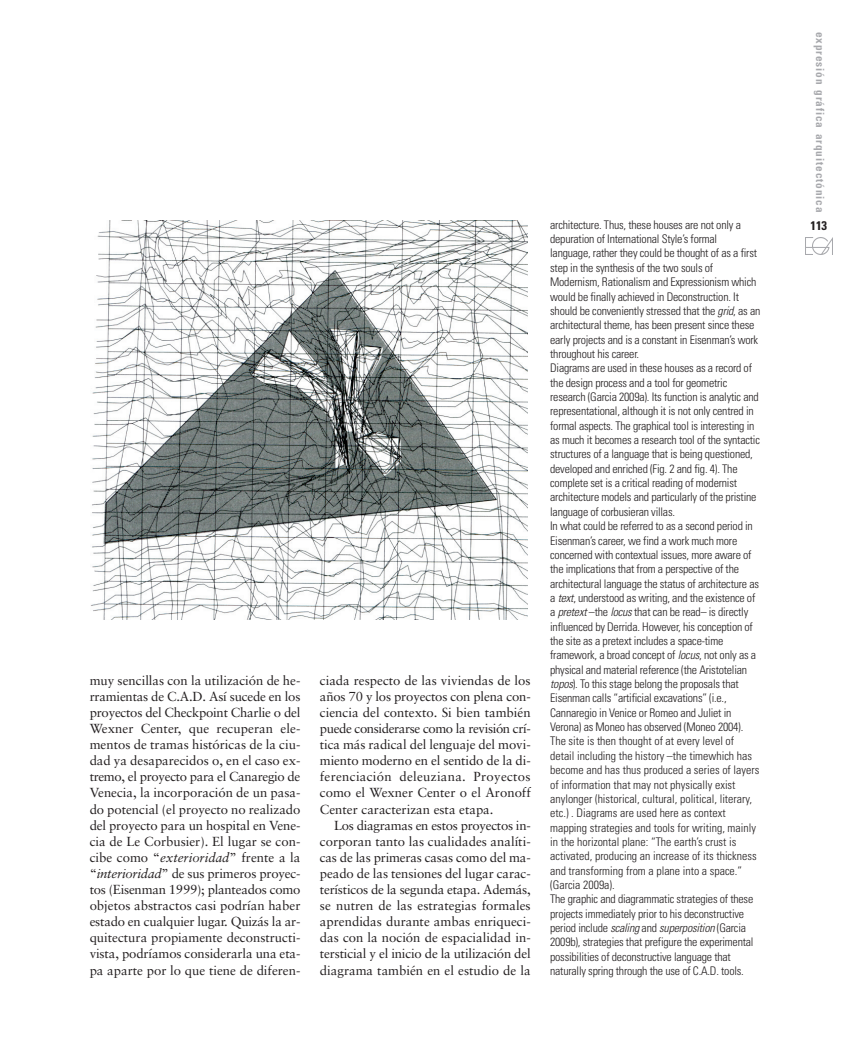
<style>
.page{position:relative;width:851px;height:1063px;background:#fff}
.page>*{position:absolute;margin:0;border:0;box-sizing:border-box;transform-origin:0 0}
.t1{font:13.12px/16.1px "Sabon";color:#231f20;text-align:justify}
.t2{font:700 condensed 12.5px "Univers";color:#231f20}
.t3{font:300 condensed 11.88px/14.4px "Univers";letter-spacing:-.02em;color:#231f20}
.t4{font:700 condensed 11.25px "Univers";letter-spacing:.08em;color:#a8a9ad}
.s1{font-style:italic}
</style>
<div class="page">
<img style="left:805px;top:237px;width:27px;height:18px">
<img style="left:91px;top:220px;width:436px;height:400px">
<p class="t1" style="left:90px;top:673px;width:212px">muy sencillas con la utilización de he&shy;rramientas de C.A.D. Así sucede en los proyectos del Checkpoint Charlie o del Wexner Center, que recuperan ele&shy;mentos de tramas históricas de la ciu&shy;dad ya desaparecidos o, en el caso ex&shy;tremo, el proyecto para el Canaregio de Venecia, la incorporación de un pasa&shy;do potencial (el proyecto no realizado del proyecto para un hospital en Vene&shy;cia de Le Corbusier). El lugar se con&shy;cibe como “<span class="s1">exterioridad</span>” frente a la “<span class="s1">interioridad</span>” de sus primeros proyec&shy;tos (Eisenman 1999); planteados como objetos abstractos casi podrían haber estado en cualquier lugar. Quizás la ar&shy;quitectura propiamente deconstructi&shy;vista, podríamos considerarla una eta&shy;pa aparte por lo que tiene de diferen-</p>
<p class="t1" style="left:320px;top:673px;width:212px">ciada respecto de las viviendas de los años 70 y los proyectos con plena con&shy;ciencia del contexto. Si bien también puede considerarse como la revisión crí&shy;tica más radical del lenguaje del movi&shy;miento moderno en el sentido de la di&shy;ferenciación deleuziana. Proyectos como el Wexner Center o el Aronoff Center caracterizan esta etapa.</p>
<p class="t1" style="left:320px;top:818px;width:212px;text-indent:14px">Los diagramas en estos proyectos in&shy;corporan tanto las cualidades analíti&shy;cas de las primeras casas como del ma&shy;peado de las tensiones del lugar carac&shy;terísticos de la segunda etapa. Además, se nutren de las estrategias formales aprendidas durante ambas enriqueci&shy;das con la noción de espacialidad in&shy;tersticial y el inicio de la utilización del diagrama también en el estudio de la</p>
<p class="t3" style="left:550px;top:219px;width:212px">architecture. Thus, these houses are not only a depuration of International Style’s formal language, rather they could be thought of as a first step in the synthesis of the two souls of Modernism, Rationalism and Expressionism which would be finally achieved in Deconstruction. It should be conveniently stressed that the <span class="s1">grid</span>, as an architectural theme, has been present since these early projects and is a constant in Eisenman’s work throughout his career.<br>Diagrams are used in these houses as a record of the design process and a tool for geometric research (Garcia 2009a). Its function is analytic and representational, although it is not only centred in formal aspects. The graphical tool is interesting in as much it becomes a research tool of the syntactic structures of a language that is being questioned, developed and enriched (Fig. 2 and fig. 4). The complete set is a critical reading of modernist architecture models and particularly of the pristine language of corbusieran villas.<br>In what could be referred to as a second period in Eisenman’s career, we find a work much more concerned with contextual issues, more aware of the implications that from a perspective of the architectural language the status of architecture as a <span class="s1">text</span>, understood as writing, and the existence of a <span class="s1">pretext</span>–the <span class="s1">locus</span>that can be read– is directly influenced by Derrida. However, his conception of the site as a pretext includes a space-time framework, a broad concept of <span class="s1">locus</span>, not only as a physical and material reference (the Aristotelian <span class="s1">topos</span>). To this stage belong the proposals that Eisenman calls “artificial excavations” (i.e., Cannaregio in Venice or Romeo and Juliet in Verona) as Moneo has observed (Moneo 2004).<br>The site is then thought of at every level of detail including the history –the timewhich has become and has thus produced a series of layers of information that may not physically exist anylonger (historical, cultural, political, literary, etc.) . Diagrams are used here as context mapping strategies and tools for writing, mainly in the horizontal plane: “The earth’s crust is activated, producing an increase of its thickness and transforming from a plane into a space.” (Garcia 2009a).<br>The graphic and diagrammatic strategies of these projects immediately prior to his deconstructive period include <span class="s1">scaling</span>and <span class="s1">superposition</span> (Garcia 2009b), strategies that prefigure the experimental possibilities of deconstructive language that naturally spring through the use of C.A.D. tools.</p>
<p class="t4" style="left:824px;top:32px;width:182px;rotate:90deg">expresión gráfica arquitectónica</p>
<p class="t2" style="left:810px;top:221px;width:18px">113</p>
</div>
